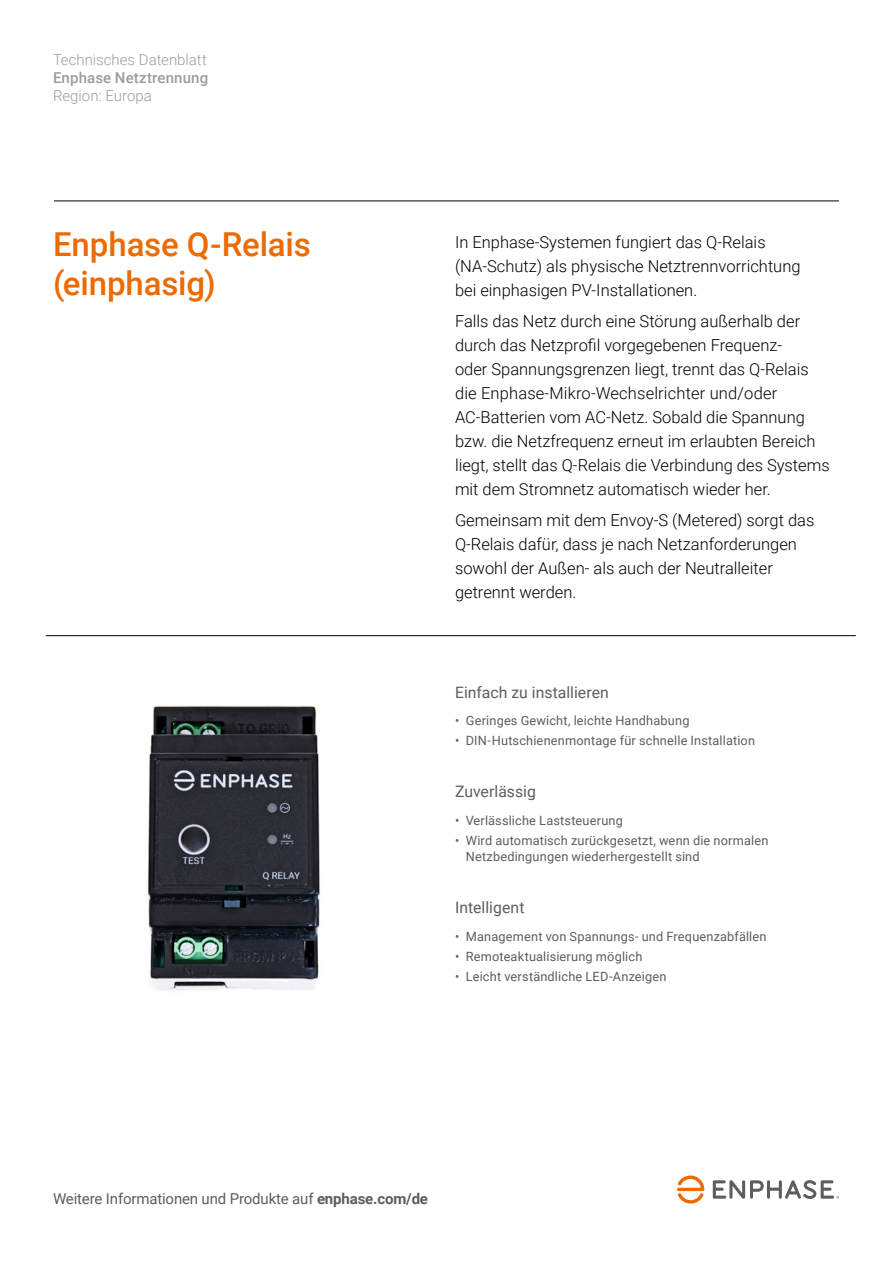
<style>
.page{position:relative;width:893px;height:1263px;background:#fff}
.page>*{position:absolute;margin:0;border:0;box-sizing:border-box;transform-origin:0 0}
.t1{font:500 33px/39.6px "Roboto";letter-spacing:-.005em;color:#ed6a00}
.t2{font:300 16.5px/24px "Roboto";color:#000}
.t3{font:15.75px "Roboto";color:#5d5d5d}
.t4{font:15px "Roboto";letter-spacing:-.01em;color:#5d5d5d}
.t5{font:300 15px "Roboto";color:#9c9c9d}
.t6{font:500 15px "Roboto";letter-spacing:.01em;color:#9c9c9d}
.t7{font:12.75px/15.8px "Roboto";letter-spacing:.015em;color:#5d5d5d}
.s1{font-weight:700}
</style>
<div class="page">
<svg style="left:677px;top:1175px;width:27px;height:28px"></svg>
<svg style="left:713px;top:1180px;width:126px;height:19px"></svg>
<hr style="left:54px;top:201px;width:785px;height:1px;background:#000">
<hr style="left:46px;top:635px;width:810px;height:1px;background:#000">
<img style="left:147px;top:705px;width:173px;height:285px">
<p class="t5" style="left:53px;top:49px;width:155px">Technisches Datenblatt</p>
<p class="t6" style="left:53px;top:67px;width:157px">Enphase Netztrennung</p>
<p class="t5" style="left:53px;top:85px;width:100px">Region: Europa</p>
<h1 class="t1" style="left:53px;top:223px;width:259px">Enphase Q-Relais (einphasig)</h1>
<p class="t2" style="left:455px;top:230px;width:347px">In Enphase-Systemen fungiert das Q-Relais (NA-Schutz) als physische Netztrennvorrichtung bei einphasigen PV-Installationen.</p>
<p class="t2" style="left:455px;top:308px;width:376px">Falls das Netz durch eine Störung außerhalb der durch das Netzprofil vorgegebenen Frequenz-<br>oder Spannungsgrenzen liegt, trennt das Q-Relais die Enphase-Mikro-Wechselrichter und/oder AC-Batterien vom AC-Netz. Sobald die Spannung bzw. die Netzfrequenz erneut im erlaubten Bereich liegt, stellt das Q-Relais die Verbindung des Systems mit dem Stromnetz automatisch wieder her.</p>
<p class="t2" style="left:455px;top:507px;width:361px">Gemeinsam mit dem Envoy-S (Metered) sorgt das Q-Relais dafür, dass je nach Netzanforderungen sowohl der Außen- als auch der Neutralleiter getrennt werden.</p>
<p class="t3" style="left:455px;top:682px;width:155px">Einfach zu installieren</p>
<p class="t7" style="left:455px;top:712px;width:236px">• Geringes Gewicht, leichte Handhabung</p>
<p class="t7" style="left:455px;top:732px;width:302px">• DIN-Hutschienenmontage für schnelle Installation</p>
<p class="t3" style="left:455px;top:780px;width:82px">Zuverlässig</p>
<p class="t7" style="left:455px;top:812px;width:169px">• Verlässliche Laststeuerung</p>
<p class="t7" style="left:466px;top:832px;width:304px;text-indent:-11px">• Wird automatisch zurückgesetzt, wenn die normalen<br>Netzbedingungen wiederhergestellt sind</p>
<p class="t3" style="left:455px;top:896px;width:71px">Intelligent</p>
<p class="t7" style="left:455px;top:928px;width:313px">• Management von Spannungs- und Frequenzabfällen</p>
<p class="t7" style="left:455px;top:948px;width:189px">• Remoteaktualisierung möglich</p>
<p class="t7" style="left:455px;top:968px;width:213px">• Leicht verständliche LED-Anzeigen</p>
<p class="t4" style="left:53px;top:1188px;width:377px">Weitere Informationen und Produkte auf <span class="s1">enphase.com/de</span></p>
</div>
